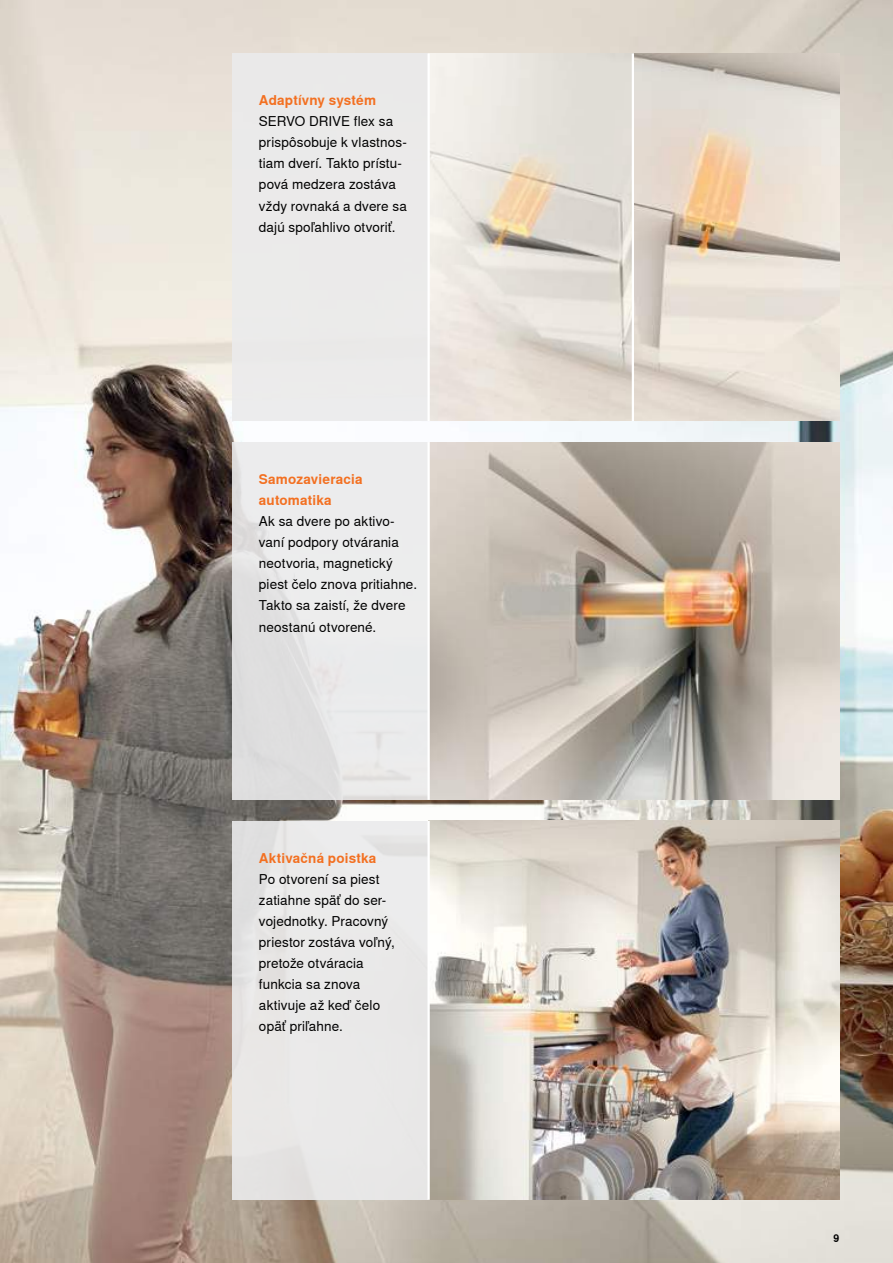
<style>
.page{position:relative;width:893px;height:1263px;background:#fff}
.page>*{position:absolute;margin:0;border:0;box-sizing:border-box;transform-origin:0 0}
.t1{font:13.5px/21px "Nimbus Sans Global";letter-spacing:.01em;color:#000}
.t2{font:700 13.5px/21px "Nimbus Sans Global";letter-spacing:.01em;color:#f37021}
.t3{font:700 10.5px "Nimbus Sans Global";color:#000}
</style>
<div class="page">
<img style="left:0;top:0;width:893px;height:1263px">
<div style="left:232px;top:54px;width:197px;height:367px;background:#ebebec"></div>
<div style="left:232px;top:821px;width:197px;height:379px;background:#ebebec"></div>
<div style="left:232px;top:442px;width:197px;height:358px;background:linear-gradient(to right,#e1e0e1,#eeefef)"></div>
<img style="left:430px;top:54px;width:409px;height:367px">
<img style="left:430px;top:821px;width:409px;height:379px">
<img style="left:430px;top:442px;width:409px;height:358px">
<hr style="left:427px;top:442px;width:3px;height:358px;background:#fff">
<hr style="left:427px;top:821px;width:3px;height:379px;background:#fff">
<hr style="left:427px;top:54px;width:3px;height:367px;background:#fff">
<hr style="left:632px;top:54px;width:2px;height:367px;background:#fff">
<p class="t2" style="left:259px;top:90px;width:119px">Adaptívny systém</p>
<p class="t1" style="left:259px;top:111px;width:149px">SERVO DRIVE flex sa prispôsobuje k vlastnos&shy;tiam dverí. Takto prístu&shy;pová medzera zostáva vždy rovnaká a dvere sa dajú spoľahlivo otvoriť.</p>
<p class="t2" style="left:259px;top:469px;width:105px">Samozavieracia automatika</p>
<p class="t1" style="left:259px;top:511px;width:160px">Ak sa dvere po aktivo&shy;vaní podpory otvárania neotvoria, magnetický piest čelo znova pritiahne.<br>Takto sa zaistí, že dvere neostanú otvorené.</p>
<p class="t2" style="left:259px;top:848px;width:119px">Aktivačná poistka</p>
<p class="t1" style="left:259px;top:869px;width:137px">Po otvorení sa piest zatiahne späť do ser&shy;vojednotky. Pracovný priestor zostáva voľný, pretože otváracia funkcia sa znova aktivuje až keď čelo opäť priľahne.</p>
<p class="t3" style="left:833px;top:1232px;width:7px">9</p>
</div>
